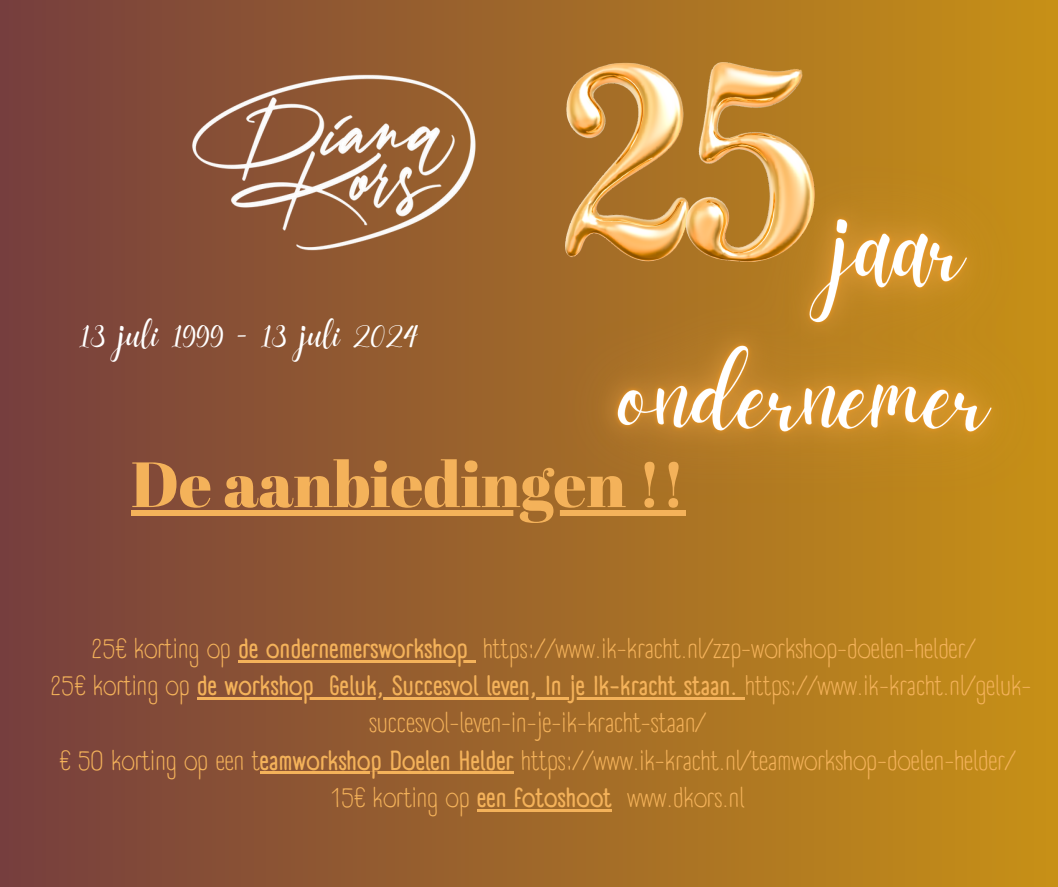
<style>
.page{position:relative;width:1058px;height:887px;background:#fff}
.page>*{position:absolute;margin:0;border:0;box-sizing:border-box;transform-origin:0 0}
.t1{font:63.75px "Abril Fatface";color:#f4b25a}
.t2{font:37.5px "Daydream";color:#fff}
.t3{font:27px/37.2px "A Day Without Sun Text";color:#f4b25a;text-align:center}
.s1{font-weight:700}
</style>
<div class="page">
<div style="left:0;top:0;width:1058px;height:886px;background:linear-gradient(to right,#763e3e,#c79016)"></div>
<img style="left:473px;top:40px;width:585px;height:584px">
<img style="left:62px;top:0;width:548px;height:392px">
<img style="left:565px;top:62px;width:249px;height:200px">
<div style="left:131px;top:510px;width:554px;height:6px;background:#f4b25a"></div>
<hr style="left:238px;top:660px;width:230px;height:2px;background:#f4b25a">
<svg style="left:468px;top:660px;width:7px;height:2px"></svg>
<hr style="left:197px;top:697px;width:117px;height:2px;background:#f4b25a">
<svg style="left:314px;top:697px;width:15px;height:2px"></svg>
<hr style="left:329px;top:697px;width:416px;height:2px;background:#f4b25a">
<hr style="left:260px;top:771px;width:253px;height:3px;background:#f4b25a">
<hr style="left:477px;top:809px;width:135px;height:2px;background:#f4b25a">
<p class="t2" style="left:80px;top:313px;width:341px">13 juli 1999 - 13 juli 2024</p>
<h2 class="t1" style="left:131px;top:439px;width:556px">De aanbiedingen !!</h2>
<p class="t3" style="left:92px;top:630px;width:885px">25€ korting op <span class="s1">de ondernemersworkshop</span> https://www.ik-kracht.nl/zzp-workshop-doelen-helder/</p>
<p class="t3" style="left:51px;top:667px;width:982px">25€ korting op <span class="s1">de workshop Geluk, Succesvol leven, In je Ik-kracht staan.</span> https://www.ik-kracht.nl/geluk&shy;succesvol-leven-in-je-ik-kracht-staan/<br>€ 50 korting op een t<span class="s1">eamworkshop Doelen Helder</span> https://www.ik-kracht.nl/teamworkshop-doelen-helder/ 15€ korting op <span class="s1">een fotoshoot</span> www.dkors.nl</p>
</div>
